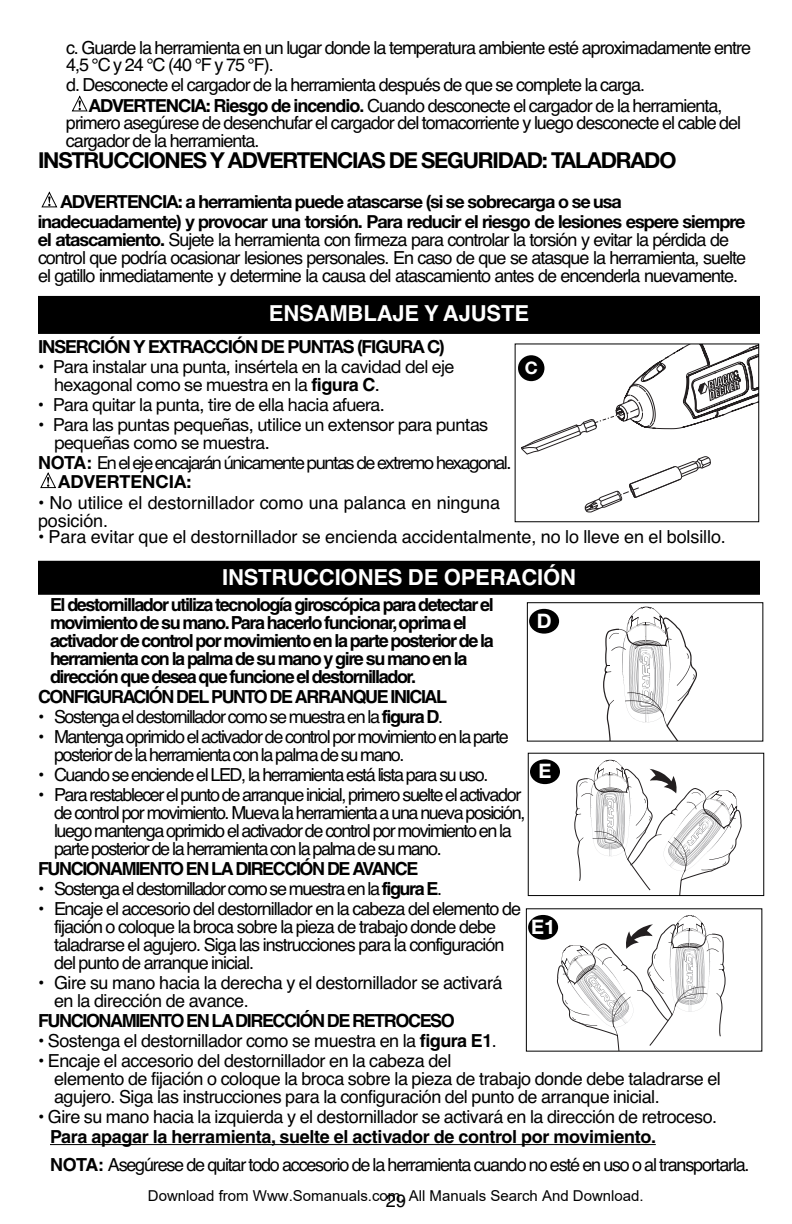
<style>
.page{position:relative;width:792px;height:1224px;background:#fff}
.page>*{position:absolute;margin:0;border:0;box-sizing:border-box;transform-origin:0 0}
.t1{font:700 22px "Helvetica Neue";letter-spacing:-.055em;color:#000}
.t2{font:22px "Helvetica Bold TT";letter-spacing:-.005em;color:#fff}
.t3{font:700 20px "Helvetica Neue";color:#fff}
.t4{font:18px/18px "Helvetica";letter-spacing:-.055em;color:#000}
.t5{font:18px/18px "Helvetica";letter-spacing:-.08em;color:#000}
.t6{font:18px/18px "Helvetica";letter-spacing:-.03em;color:#000}
.t7{font:700 18px/18px "Helvetica";letter-spacing:-.08em;color:#000}
.t8{font:18px/18px "Helvetica Neue";letter-spacing:-.03em;color:#000}
.t9{font:700 18px/20px "Helvetica Neue";letter-spacing:-.055em;color:#000}
.t10{font:18px/18px "Helvetica";letter-spacing:-.005em;color:#000}
.t11{font:18px/19.4px "Helvetica Neue";letter-spacing:-.08em;color:#000}
.t12{font:18px "Helvetica Bold TT";letter-spacing:-.08em;color:#000}
.t13{font:700 17.2px "Helvetica Neue";color:#fff}
.t14{font:15px "Arial";color:#000}
.s1{font-family:"Helvetica Neue";font-weight:700}
.s2{font-family:"Helvetica Bold TT"}
.s3{font-family:"Helvetica"}
.s4{font-family:"Helvetica";font-weight:700}
.s5{font-weight:700}
</style>
<div class="page">
<div style="left:38px;top:296px;width:722px;height:38px;background:#000"></div>
<div style="left:38px;top:561px;width:722px;height:26px;background:#000"></div>
<div style="left:38px;top:583px;width:722px;height:12px;background:#000"></div>
<hr style="left:50px;top:1144px;width:606px;height:1px;background:#000">
<svg style="left:72px;top:96px;width:16px;height:16px"></svg>
<svg style="left:40px;top:472px;width:16px;height:16px"></svg>
<svg style="left:41px;top:191px;width:17px;height:17px"></svg>
<svg style="left:521px;top:346px;width:236px;height:166px"></svg>
<div style="left:518px;top:355px;width:26px;height:26px;background:#000;border-radius:50%"></div>
<svg style="left:574px;top:760px;width:168px;height:134px"></svg>
<div style="left:528px;top:753px;width:236px;height:143px;border:1px solid #000"></div>
<div style="left:530px;top:759px;width:30px;height:25px;background:#000;border-radius:50%"></div>
<svg style="left:603px;top:607px;width:94px;height:132px"></svg>
<img style="left:640px;top:650px;width:12px;height:19px">
<img style="left:640px;top:684px;width:10px;height:19px">
<div style="left:527px;top:602px;width:236px;height:139px;border:1px solid #000"></div>
<div style="left:529px;top:609px;width:30px;height:25px;background:#000;border-radius:50%"></div>
<svg style="left:555px;top:915px;width:171px;height:134px"></svg>
<div style="left:528px;top:915px;width:30px;height:25px;background:#000;border-radius:50%"></div>
<p class="t4" style="left:66px;top:39px;width:687px;line-height:17.4px">c. Guarde la herramienta en un lugar donde la temperatura ambiente esté aproximadamente entre<br>4,5 °C y 24 °C (40 °F y 75 °F).</p>
<p class="t4" style="left:89px;top:75px;width:635px;line-height:20.4px;text-indent:-23px">d. Desconecte el cargador de la herramienta después de que se complete la carga.<br><span class="s1">ADVERTENCIA:</span> <span class="s2">Riesgo de incendio.</span> Cuando desconecte el cargador de la herramienta,</p>
<p class="t4" style="left:66px;top:114px;width:677px;line-height:17.4px">primero asegúrese de desenchufar el cargador del tomacorriente y luego desconecte el cable del cargador de la herramienta.</p>
<p class="t1" style="left:38px;top:146px;width:640px">INSTRUCCIONES Y ADVERTENCIAS DE SEGURIDAD: TALADRADO</p>
<p class="t9" style="left:38px;top:191px;width:709px;text-indent:23px">ADVERTENCIA: a herramienta puede atascarse (si se sobrecarga o se usa inadecuadamente) y provocar una torsión. Para reducir el riesgo de lesiones espere siempre</p>
<p class="t4" style="left:38px;top:230px;width:710px"><span class="s1">el atascamiento.</span> Sujete la herramienta con firmeza para controlar la torsión y evitar la pérdida de control que podría ocasionar lesiones personales. En caso de que se atasque la herramienta, suelte el gatillo inmediatamente y determine la causa del atascamiento antes de encenderla nuevamente.</p>
<p class="t2" style="left:269px;top:300px;width:262px">ENSAMBLAJE Y AJUSTE</p>
<p class="t9" style="left:38px;top:336px;width:408px">INSERCIÓN Y EXTRACCIÓN DE PUNTAS (FIGURA C)</p>
<p class="t8" style="left:54px;top:357px;width:402px;text-indent:-16px"><span class="s3">•</span> Para instalar una punta, insértela en la cavidad del eje hexagonal como se muestra en la <span class="s4">figura C</span>.</p>
<p class="t8" style="left:38px;top:395px;width:348px"><span class="s3">•</span> Para quitar la punta, tire de ella hacia afuera.</p>
<p class="t8" style="left:54px;top:415px;width:436px;text-indent:-16px"><span class="s3">•</span> Para las puntas pequeñas, utilice un extensor para puntas pequeñas como se muestra.</p>
<p class="t11" style="left:58px;top:453px;width:455px;text-indent:-20px"><span class="s4">NOTA:</span> En el eje encajarán únicamente puntas de extremo hexagonal.<br><span class="s5">ADVERTENCIA:</span></p>
<p class="t10" style="left:38px;top:494px;width:464px">• No utilice el destornillador como una palanca en ninguna posición.</p>
<p class="t10" style="left:38px;top:528px;width:689px">• Para evitar que el destornillador se encienda accidentalmente, no lo lleve en el bolsillo.</p>
<p class="t2" style="left:222px;top:564px;width:355px">INSTRUCCIONES DE OPERACIÓN</p>
<p class="t7" style="left:50px;top:597px;width:445px">El destornillador utiliza tecnología giroscópica para detectar el movimiento de su mano.Para hacerlo funcionar,oprima el activador de control por movimiento en la parte posterior de la herramienta con la palma de su mano y gire su mano en la dirección que desea que funcione el destornillador.</p>
<p class="t7" style="left:38px;top:689px;width:411px">CONFIGURACIÓN DEL PUNTO DE ARRANQUE INICIAL</p>
<p class="t5" style="left:38px;top:708px;width:407px">• Sostenga el destornillador como se muestra en la <span class="s5">figura D</span>.</p>
<p class="t5" style="left:54px;top:728px;width:456px;text-indent:-16px">• Mantenga oprimido el activador de control por movimiento en la parte posterior de la herramienta con la palma de su mano.</p>
<p class="t5" style="left:38px;top:766px;width:452px">• Cuando se enciende el LED, la herramienta está lista para su uso.</p>
<p class="t5" style="left:54px;top:786px;width:473px;text-indent:-16px">• Para restablecer el punto de arranque inicial, primero suelte el activador de control por movimiento. Mueva la herramienta a una nueva posición, luego mantenga oprimido el activador de control por movimiento en la parte posterior de la herramienta con la palma de su mano.</p>
<p class="t7" style="left:38px;top:861px;width:382px">FUNCIONAMIENTO EN LA DIRECCIÓN DE AVANCE</p>
<p class="t5" style="left:38px;top:880px;width:406px">• Sostenga el destornillador como se muestra en la <span class="s5">figura E</span>.</p>
<p class="t4" style="left:54px;top:900px;width:469px;text-indent:-16px">• Encaje el accesorio del destornillador en la cabeza del elemento de fijación o coloque la broca sobre la pieza de trabajo donde debe taladrarse el agujero. Siga las instrucciones para la configuración del punto de arranque inicial.</p>
<p class="t6" style="left:54px;top:974px;width:450px;text-indent:-16px">• Gire su mano hacia la derecha y el destornillador se activará en la dirección de avance.</p>
<p class="t12" style="left:38px;top:1010px;width:418px">FUNCIONAMIENTO EN LADIRECCIÓN DE RETROCESO</p>
<p class="t6" style="left:38px;top:1032px;width:460px">• Sostenga el destornillador como se muestra en la <span class="s5">figura E1</span>.</p>
<p class="t6" style="left:54px;top:1052px;width:668px;text-indent:-16px">• Encaje el accesorio del destornillador en la cabeza del<br>elemento de fijación o coloque la broca sobre la pieza de trabajo donde debe taladrarse el agujero. Siga las instrucciones para la configuración del punto de arranque inicial.</p>
<p class="t6" style="left:38px;top:1108px;width:681px">• Gire su mano hacia la izquierda y el destornillador se activará en la dirección de retroceso.</p>
<p class="t4" style="left:50px;top:1123px;width:701px;line-height:28px"><span class="s5">Para apagar la herramienta, suelte el activador de control por movimiento.<br>NOTA:</span> Asegúrese de quitar todo accesorio de la herramienta cuando no esté en uso o al transportarla.</p>
<p class="t13" style="left:525px;top:357px;width:15px">C</p>
<p class="t3" style="left:537px;top:608px;width:16px">D</p>
<p class="t3" style="left:539px;top:759px;width:14px">E</p>
<p class="t3" style="left:531px;top:914px;width:26px">E1</p>
<p class="t14" style="left:148px;top:1187px;width:497px">Download from Www.Somanuals.com. All Manuals Search And Download.</p>
<p class="t4" style="left:386px;top:1192px;width:22px">29</p>
</div>
